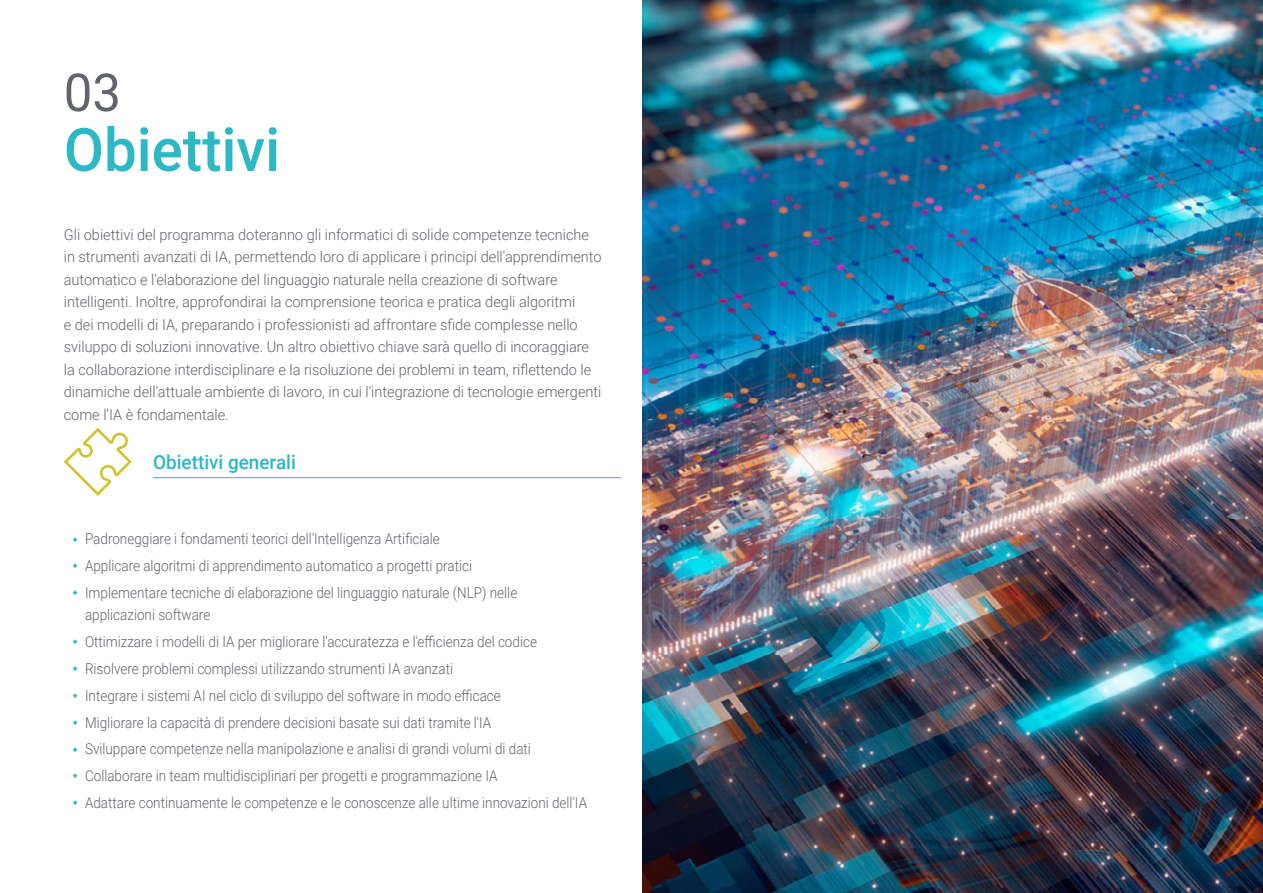
<style>
.page{position:relative;width:1263px;height:893px;background:#fff}
.page>*{position:absolute;margin:0;border:0;box-sizing:border-box;transform-origin:0 0}
.t1{font:500 60px "Roboto";color:#2db8c5}
.t2{font:52.5px "Roboto";color:#61646a}
.t3{font:500 19.5px "Roboto";color:#2db8c5}
.t4{font:300 15px/26.7px "Roboto";color:#61646a;scale:.9 1}
.t5{font:300 15px/22.5px "Roboto";color:#61646a}
</style>
<div class="page">
<img style="left:642px;top:0;width:621px;height:893px">
<hr style="left:153px;top:477px;width:468px;height:1px;background:#2db8c5">
<svg style="left:64px;top:428px;width:68px;height:68px"></svg>
<h2 class="t2" style="left:64px;top:56px;width:59px">03</h2>
<h1 class="t1" style="left:64px;top:108px;width:218px">Obiettivi</h1>
<p class="t5" style="left:64px;top:222px;width:539px">Gli obiettivi del programma doteranno gli informatici di solide competenze tecniche in strumenti avanzati di IA, permettendo loro di applicare i principi dell'apprendimento automatico e l'elaborazione del linguaggio naturale nella creazione di software intelligenti. Inoltre, approfondirai la comprensione teorica e pratica degli algoritmi<br>e dei modelli di IA, preparando i professionisti ad affrontare sfide complesse nello sviluppo di soluzioni innovative. Un altro obiettivo chiave sarà quello di incoraggiare la collaborazione interdisciplinare e la risoluzione dei problemi in team, riflettendo le dinamiche dell'attuale ambiente di lavoro, in cui l'integrazione di tecnologie emergenti come l'IA è fondamentale.</p>
<h3 class="t3" style="left:153px;top:449px;width:144px">Obiettivi generali</h3>
<p class="t4" style="left:85px;top:525px;width:482px">Padroneggiare i fondamenti teorici dell'Intelligenza Artificiale<br>Applicare algoritmi di apprendimento automatico a progetti pratici<br>Implementare tecniche di elaborazione del linguaggio naturale (NLP) nelle</p>
<p class="t4" style="left:85px;top:601px;width:559px">applicazioni software<br>Ottimizzare i modelli di IA per migliorare l'accuratezza e l'efficienza del codice Risolvere problemi complessi utilizzando strumenti IA avanzati<br>Integrare i sistemi AI nel ciclo di sviluppo del software in modo efficace<br>Migliorare la capacità di prendere decisioni basate sui dati tramite l'IA<br>Sviluppare competenze nella manipolazione e analisi di grandi volumi di dati Collaborare in team multidisciplinari per progetti e programmazione IA<br>Adattare continuamente le competenze e le conoscenze alle ultime innovazioni dell'IA</p>
</div>
